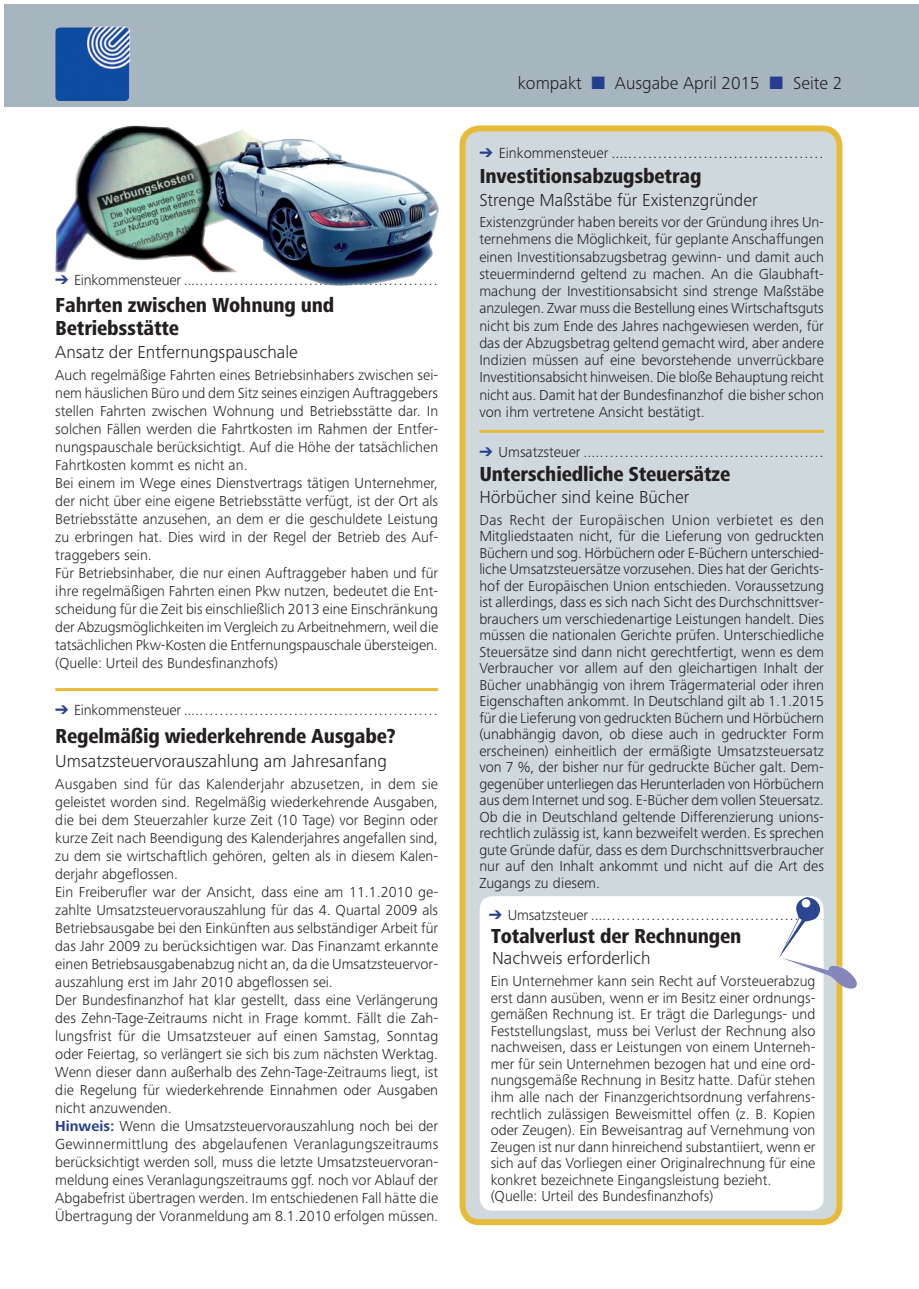
<style>
.page{position:relative;width:919px;height:1289px;background:#fff}
.page>*{position:absolute;margin:0;border:0;box-sizing:border-box;transform-origin:0 0}
.Überschrift{font:800 condensed 21px/22.5px "Frutiger Next Pro";letter-spacing:-.01em;color:#231f20}
.t1{font:300 18px "Frutiger Next Pro";color:#231f20}
.t2{font:300 15.15px "Frutiger Next Pro";letter-spacing:-.015em;color:#231f20}
.t3{font:300 15px/18px "Frutiger Next Pro";color:#231f20;text-align:justify}
.s1{color:#253f8e}
.s2{font-weight:700;color:#253f8e}
</style>
<div class="page">
<div style="left:462px;top:128px;width:377px;height:1094px;background:#cfd8dd;border-radius:17px"></div>
<div style="left:459px;top:125px;width:383px;height:1100px;border:6px solid #e7bb39;border-radius:17px"></div>
<div style="left:4px;top:4px;width:914px;height:103px;background:#a7b6be"></div>
<img style="left:55px;top:26px;width:75px;height:75px">
<hr style="left:479px;top:430px;width:344px;height:3px;background:#e7bb39">
<img style="left:55px;top:125px;width:202px;height:147px">
<hr style="left:55px;top:688px;width:383px;height:3px;background:#e7bb39">
<img style="left:207px;top:139px;width:232px;height:147px">
<div style="left:479px;top:896px;width:344px;height:314px;background:#fff;border-radius:13px"></div>
<img style="left:779px;top:897px;width:78px;height:91px">
<p class="t2" style="left:55px;top:271px;width:384px"><span class="s1">➔</span> Einkommensteuer ....…………………………………………</p>
<p class="Überschrift" style="left:55px;top:294px;width:281px">Fahrten zwischen Wohnung und<br>Betriebsstätte</p>
<p class="t1" style="left:55px;top:342px;width:244px">Ansatz der Entfernungspauschale</p>
<p class="t3" style="left:55px;top:366px;width:384px">Auch regelmäßige Fahrten eines Betriebsinhabers zwischen sei&shy;nem häuslichen Büro und dem Sitz seines einzigen Auftraggebers stellen Fahrten zwischen Wohnung und Betriebsstätte dar. In solchen Fällen werden die Fahrtkosten im Rahmen der Entfer&shy;nungspauschale berücksichtigt. Auf die Höhe der tatsächlichen Fahrtkosten kommt es nicht an.</p>
<p class="t3" style="left:55px;top:474px;width:384px">Bei einem im Wege eines Dienstvertrags tätigen Unternehmer, der nicht über eine eigene Betriebsstätte verfügt, ist der Ort als Betriebsstätte anzusehen, an dem er die geschuldete Leistung zu erbringen hat. Dies wird in der Regel der Betrieb des Auf&shy;traggebers sein.</p>
<p class="t3" style="left:55px;top:564px;width:384px">Für Betriebsinhaber, die nur einen Auftraggeber haben und für ihre regelmäßigen Fahrten einen Pkw nutzen, bedeutet die Ent&shy;scheidung für die Zeit bis einschließlich 2013 eine Einschränkung der Abzugsmöglichkeiten im Vergleich zu Arbeitnehmern, weil die tatsächlichen Pkw-Kosten die Entfernungspauschale übersteigen.</p>
<p class="t3" style="left:55px;top:654px;width:224px">(Quelle: Urteil des Bundesfinanzhofs)</p>
<p class="t2" style="left:55px;top:700px;width:384px"><span class="s1">➔</span> Einkommensteuer ....…………………………………………</p>
<p class="Überschrift" style="left:55px;top:724px;width:342px">Regelmäßig wiederkehrende Ausgabe?</p>
<p class="t1" style="left:55px;top:750px;width:333px">Umsatzsteuervorauszahlung am Jahresanfang</p>
<p class="t3" style="left:55px;top:775px;width:384px">Ausgaben sind für das Kalenderjahr abzusetzen, in dem sie geleistet worden sind. Regelmäßig wiederkehrende Ausgaben, die bei dem Steuerzahler kurze Zeit (10 Tage) vor Beginn oder kurze Zeit nach Beendigung des Kalenderjahres angefallen sind, zu dem sie wirtschaftlich gehören, gelten als in diesem Kalen&shy;derjahr abgeflossen.</p>
<p class="t3" style="left:55px;top:883px;width:384px">Ein Freiberufler war der Ansicht, dass eine am 11.1.2010 ge&shy;zahlte Umsatzsteuervorauszahlung für das 4. Quartal 2009 als Betriebsausgabe bei den Einkünften aus selbständiger Arbeit für das Jahr 2009 zu berücksichtigen war. Das Finanzamt erkannte einen Betriebsausgabenabzug nicht an, da die Umsatzsteuervor&shy;auszahlung erst im Jahr 2010 abgeflossen sei.</p>
<p class="t3" style="left:55px;top:991px;width:384px">Der Bundesfinanzhof hat klar gestellt, dass eine Verlängerung des Zehn-Tage-Zeitraums nicht in Frage kommt. Fällt die Zah&shy;lungsfrist für die Umsatzsteuer auf einen Samstag, Sonntag oder Feiertag, so verlängert sie sich bis zum nächsten Werktag.<br>Wenn dieser dann außerhalb des Zehn-Tage-Zeitraums liegt, ist die Regelung für wiederkehrende Einnahmen oder Ausgaben nicht anzuwenden.</p>
<p class="t3" style="left:55px;top:1117px;width:384px"><span class="s2">Hinweis:</span> Wenn die Umsatzsteuervorauszahlung noch bei der Gewinnermittlung des abgelaufenen Veranlagungszeitraums berücksichtigt werden soll, muss die letzte Umsatzsteuervoran&shy;meldung eines Veranlagungszeitraums ggf. noch vor Ablauf der Abgabefrist übertragen werden. Im entschiedenen Fall hätte die Übertragung der Voranmeldung am 8.1.2010 erfolgen müssen.</p>
<p class="t1" style="left:517px;top:73px;width:326px">kompakt <span class="s1">■</span> Ausgabe April 2015 <span class="s1">■</span> Seite 2</p>
<p class="t2" style="left:479px;top:144px;width:346px"><span class="s1">➔</span> Einkommensteuer ....…………………………………</p>
<p class="Überschrift" style="left:479px;top:165px;width:224px">Investitionsabzugsbetrag</p>
<p class="t1" style="left:479px;top:190px;width:280px">Strenge Maßstäbe für Existenzgründer</p>
<p class="t3" style="left:479px;top:213px;width:346px;line-height:17.2px">Existenzgründer haben bereits vor der Gründung ihres Un&shy;ternehmens die Möglichkeit, für geplante Anschaffungen einen Investitionsabzugsbetrag gewinn- und damit auch steuermindernd geltend zu machen. An die Glaubhaft&shy;machung der Investitionsabsicht sind strenge Maßstäbe anzulegen. Zwar muss die Bestellung eines Wirtschaftsguts nicht bis zum Ende des Jahres nachgewiesen werden, für das der Abzugsbetrag geltend gemacht wird, aber andere Indizien müssen auf eine bevorstehende unverrückbare Investitionsabsicht hinweisen. Die bloße Behauptung reicht nicht aus. Damit hat der Bundesfinanzhof die bisher schon von ihm vertretene Ansicht bestätigt.</p>
<p class="t3" style="left:479px;top:443px;width:346px"><span class="s1">➔</span> Umsatzsteuer ....………………………………………</p>
<p class="Überschrift" style="left:479px;top:462px;width:252px">Unterschiedliche Steuersätze</p>
<p class="t1" style="left:479px;top:487px;width:211px">Hörbücher sind keine Bücher</p>
<p class="t3" style="left:479px;top:511px;width:346px;line-height:16.5px">Das Recht der Europäischen Union verbietet es den Mitgliedstaaten nicht, für die Lieferung von gedruckten Büchern und sog. Hörbüchern oder E-Büchern unterschied&shy;liche Umsatzsteuersätze vorzusehen. Dies hat der Gerichts&shy;hof der Europäischen Union entschieden. Voraussetzung ist allerdings, dass es sich nach Sicht des Durchschnittsver&shy;brauchers um verschiedenartige Leistungen handelt. Dies müssen die nationalen Gerichte prüfen. Unterschiedliche Steuersätze sind dann nicht gerechtfertigt, wenn es dem Verbraucher vor allem auf den gleichartigen Inhalt der Bücher unabhängig von ihrem Trägermaterial oder ihren Eigenschaften ankommt. In Deutschland gilt ab 1.1.2015 für die Lieferung von gedruckten Büchern und Hörbüchern (unabhängig davon, ob diese auch in gedruckter Form erscheinen) einheitlich der ermäßigte Umsatzsteuersatz von 7 %, der bisher nur für gedruckte Bücher galt. Dem&shy;gegenüber unterliegen das Herunterladen von Hörbüchern aus dem Internet und sog. E-Bücher dem vollen Steuersatz.</p>
<p class="t3" style="left:479px;top:808px;width:346px;line-height:16.5px">Ob die in Deutschland geltende Differenzierung unions&shy;rechtlich zulässig ist, kann bezweifelt werden. Es sprechen gute Gründe dafür, dass es dem Durchschnittsverbraucher nur auf den Inhalt ankommt und nicht auf die Art des Zugangs zu diesem.</p>
<p class="t3" style="left:489px;top:906px;width:327px"><span class="s1">➔</span> Umsatzsteuer ....……………………………………</p>
<p class="Überschrift" style="left:491px;top:925px;width:252px">Totalverlust der Rechnungen</p>
<p class="t1" style="left:492px;top:947px;width:160px">Nachweis erforderlich</p>
<p class="t3" style="left:490px;top:973px;width:326px;line-height:16.5px">Ein Unternehmer kann sein Recht auf Vorsteuerabzug erst dann ausüben, wenn er im Besitz einer ordnungs&shy;gemäßen Rechnung ist. Er trägt die Darlegungs- und Feststellungslast, muss bei Verlust der Rechnung also nachweisen, dass er Leistungen von einem Unterneh&shy;mer für sein Unternehmen bezogen hat und eine ord&shy;nungsgemäße Rechnung in Besitz hatte. Dafür stehen ihm alle nach der Finanzgerichtsordnung verfahrens&shy;rechtlich zulässigen Beweismittel offen (z. B. Kopien oder Zeugen). Ein Beweisantrag auf Vernehmung von Zeugen ist nur dann hinreichend substantiiert, wenn er sich auf das Vorliegen einer Originalrechnung für eine konkret bezeichnete Eingangsleistung bezieht.</p>
<p class="t3" style="left:490px;top:1186px;width:224px">(Quelle: Urteil des Bundesfinanzhofs)</p>
</div>
